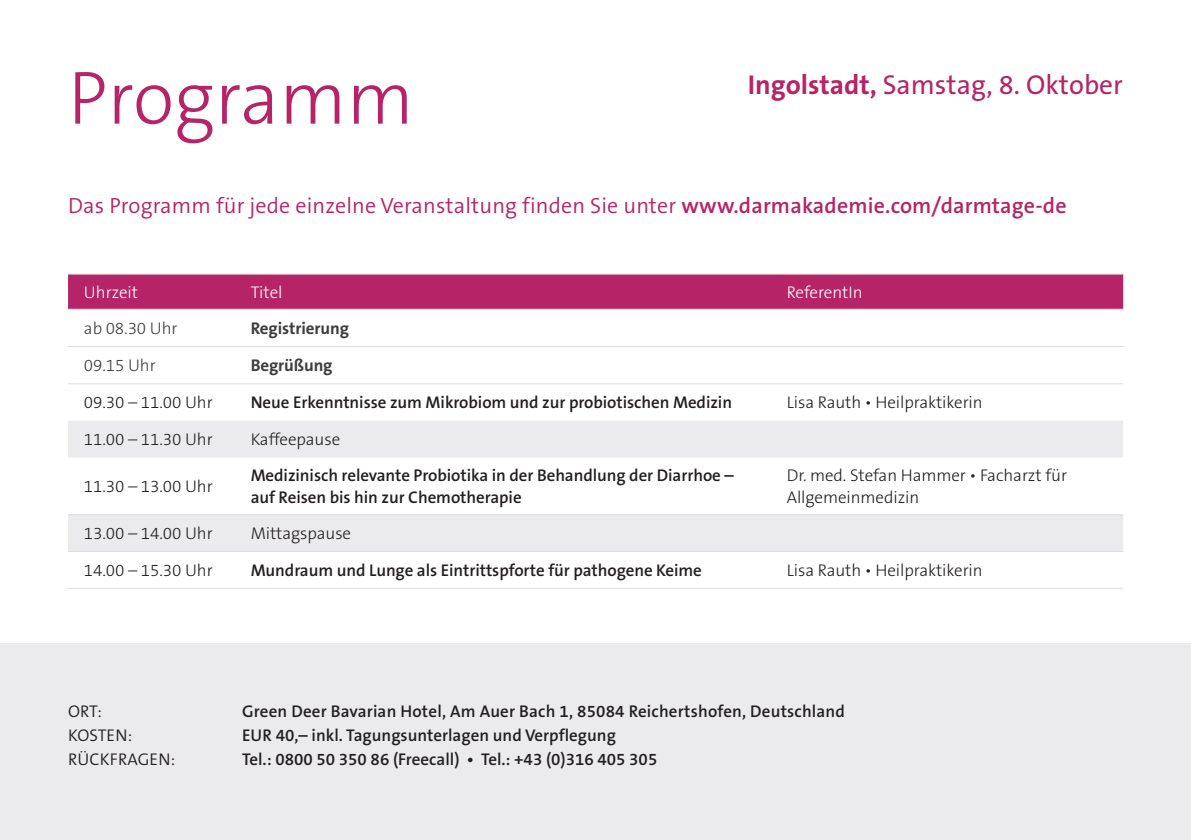
<style>
.page{position:relative;width:1191px;height:840px;background:#fff}
.page>*{position:absolute;margin:0;border:0;box-sizing:border-box;transform-origin:0 0}
.t1{font:300 76px "The Sans B3";color:#b62467}
.t2{font:27.4px "The Sans B5 Plain";color:#b62467}
.t3{font:300 22px "The Sans B4";letter-spacing:.005em;color:#b62467}
.t4{font:600 17px "The Sans B6";letter-spacing:-.005em;color:#231f20}
.t5{font:300 17px/22px "The Sans B3";letter-spacing:-.005em;color:#231f20}
.t6{font:300 17px "The Sans B3";color:#fff}
.t7{font:700 17px "The Sans B7";letter-spacing:-.005em;color:#3e3e3f}
.t8{font:300 17px "The Sans B4";letter-spacing:.01em;color:#231f20}
.t9{font:300 17px "The Sans B3";letter-spacing:-.005em;color:#3e3e3f}
.s1{font-family:"The Sans B7";font-weight:700}
.s2{font-family:"The Sans B6";font-weight:600}
</style>
<div class="page">
<div style="left:0;top:642px;width:1191px;height:197px;background:#ebebed"></div>
<div style="left:68px;top:274px;width:1055px;height:35px;background:#b62467"></div>
<svg style="left:68px;top:421px;width:1055px;height:130px;fill:#ebebed"></svg>
<hr style="left:68px;top:273px;width:174px;height:1px;background:#dcdddf">
<hr style="left:242px;top:273px;width:536px;height:1px;background:#dcdddf">
<hr style="left:778px;top:273px;width:345px;height:1px;background:#dcdddf">
<hr style="left:68px;top:309px;width:174px;height:1px;background:#dcdddf">
<hr style="left:242px;top:309px;width:536px;height:1px;background:#dcdddf">
<hr style="left:778px;top:309px;width:345px;height:1px;background:#dcdddf">
<hr style="left:68px;top:346px;width:174px;height:1px;background:#dcdddf">
<hr style="left:242px;top:346px;width:536px;height:1px;background:#dcdddf">
<hr style="left:778px;top:346px;width:345px;height:1px;background:#dcdddf">
<hr style="left:68px;top:383px;width:174px;height:1px;background:#dcdddf">
<hr style="left:242px;top:383px;width:536px;height:1px;background:#dcdddf">
<hr style="left:778px;top:383px;width:345px;height:1px;background:#dcdddf">
<hr style="left:68px;top:514px;width:174px;height:1px;background:#dcdddf">
<hr style="left:242px;top:514px;width:536px;height:1px;background:#dcdddf">
<hr style="left:778px;top:514px;width:345px;height:1px;background:#dcdddf">
<hr style="left:68px;top:551px;width:174px;height:1px;background:#dcdddf">
<hr style="left:242px;top:551px;width:536px;height:1px;background:#dcdddf">
<hr style="left:778px;top:551px;width:345px;height:1px;background:#dcdddf">
<hr style="left:68px;top:587px;width:174px;height:1px;background:#dcdddf">
<hr style="left:242px;top:587px;width:536px;height:1px;background:#dcdddf">
<hr style="left:778px;top:587px;width:345px;height:1px;background:#dcdddf">
<p class="t1" style="left:68px;top:59px;width:347px">Programm</p>
<p class="t2" style="left:748px;top:70px;width:376px"><span class="s1">Ingolstadt,</span> Samstag, 8. Oktober</p>
<p class="t3" style="left:68px;top:194px;width:1000px">Das Programm für jede einzelne Veranstaltung finden Sie unter <span class="s2">www.darmakademie.com/darmtage-de</span></p>
<p class="t6" style="left:84px;top:283px;width:56px">Uhrzeit</p>
<p class="t6" style="left:251px;top:283px;width:33px">Titel</p>
<p class="t6" style="left:787px;top:283px;width:77px">ReferentIn</p>
<p class="t9" style="left:84px;top:319px;width:95px">ab 08.30 Uhr</p>
<p class="t7" style="left:251px;top:319px;width:100px">Registrierung</p>
<p class="t9" style="left:84px;top:357px;width:73px">09.15 Uhr</p>
<p class="t7" style="left:251px;top:356px;width:83px">Begrüßung</p>
<p class="t5" style="left:84px;top:392px;width:130px">09.30 – 11.00 Uhr</p>
<p class="t4" style="left:251px;top:393px;width:483px">Neue Erkenntnisse zum Mikrobiom und zur probiotischen Medizin</p>
<p class="t5" style="left:787px;top:392px;width:197px">Lisa Rauth • Heilpraktikerin</p>
<p class="t5" style="left:84px;top:429px;width:130px">11.00 – 11.30 Uhr</p>
<p class="t5" style="left:251px;top:429px;width:91px">Kaffeepause</p>
<p class="t5" style="left:84px;top:476px;width:130px">11.30 – 13.00 Uhr</p>
<p class="t5" style="left:787px;top:465px;width:282px">Dr. med. Stefan Hammer • Facharzt für<br>Allgemeinmedizin</p>
<p class="t4" style="left:251px;top:466px;width:485px">Medizinisch relevante Probiotika in der Behandlung der Diarrhoe –</p>
<p class="t4" style="left:251px;top:488px;width:272px">auf Reisen bis hin zur Chemotherapie</p>
<p class="t5" style="left:84px;top:523px;width:130px">13.00 – 14.00 Uhr</p>
<p class="t5" style="left:251px;top:523px;width:102px">Mittagspause</p>
<p class="t5" style="left:84px;top:559px;width:130px">14.00 – 15.30 Uhr</p>
<p class="t4" style="left:251px;top:561px;width:453px">Mundraum und Lunge als Eintrittspforte für pathogene Keime</p>
<p class="t5" style="left:787px;top:559px;width:197px">Lisa Rauth • Heilpraktikerin</p>
<p class="t8" style="left:68px;top:702px;width:35px">ORT:</p>
<p class="t4" style="left:242px;top:701px;width:604px">Green Deer Bavarian Hotel, Am Auer Bach 1, 85084 Reichertshofen, Deutschland</p>
<p class="t8" style="left:68px;top:726px;width:66px">KOSTEN:</p>
<p class="t4" style="left:242px;top:725px;width:375px">EUR 40,– inkl. Tagungsunterlagen und Verpflegung</p>
<p class="t8" style="left:68px;top:750px;width:109px">RÜCKFRAGEN:</p>
<p class="t4" style="left:242px;top:749px;width:417px">Tel.: 0800 50 350 86 (Freecall) • Tel.: +43 (0)316 405 305</p>
</div>
